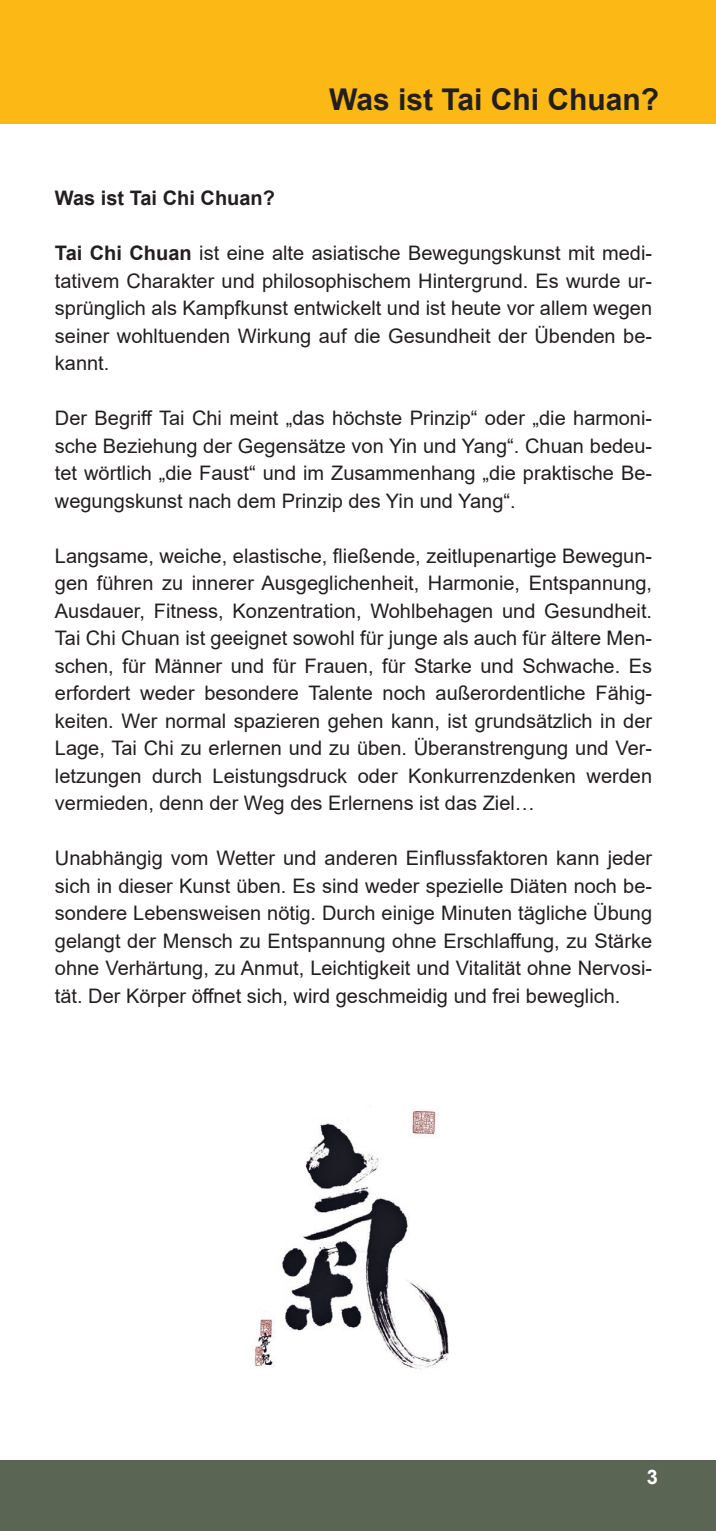
<style>
.page{position:relative;width:716px;height:1531px;background:#fff}
.page>*{position:absolute;margin:0;border:0;box-sizing:border-box;transform-origin:0 0}
.t1{font:700 30px "Arial";color:#231f20}
.t2{font:20px/27.5px "Arial";color:#231f20;text-align:justify}
.t3{font:700 20px "Arial";color:#231f20}
.t4{font:700 20px "Arial";color:#fff}
.s1{font-weight:700}
</style>
<div class="page">
<div style="left:0;top:0;width:716px;height:123px;background:#fcb814"></div>
<img style="left:254px;top:1109px;width:195px;height:261px">
<div style="left:0;top:1460px;width:716px;height:71px;background:#5b6554"></div>
<p class="t3" style="left:55px;top:184px;width:222px">Was ist Tai Chi Chuan?</p>
<h1 class="t1" style="left:329px;top:78px;width:332px">Was ist Tai Chi Chuan?</h1>
<p class="t2" style="left:55px;top:239px;width:599px"><span class="s1">Tai Chi Chuan</span> ist eine alte asiatische Bewegungskunst mit medi&shy;tativem Charakter und philosophischem Hintergrund. Es wurde ur&shy;sprünglich als Kampfkunst entwickelt und ist heute vor allem wegen seiner wohltuenden Wirkung auf die Gesundheit der Übenden be&shy;kannt.</p>
<p class="t2" style="left:55px;top:404px;width:599px">Der Begriff Tai Chi meint „das höchste Prinzip“ oder „die harmoni&shy;sche Beziehung der Gegensätze von Yin und Yang“. Chuan bedeu&shy;tet wörtlich „die Faust“ und im Zusammenhang „die praktische Be&shy;wegungskunst nach dem Prinzip des Yin und Yang“.</p>
<p class="t2" style="left:55px;top:542px;width:599px">Langsame, weiche, elastische, fließende, zeitlupenartige Bewegun&shy;gen führen zu innerer Ausgeglichenheit, Harmonie, Entspannung, Ausdauer, Fitness, Konzentration, Wohlbehagen und Gesundheit.<br>Tai Chi Chuan ist geeignet sowohl für junge als auch für ältere Men&shy;schen, für Männer und für Frauen, für Starke und Schwache. Es erfordert weder besondere Talente noch außerordentliche Fähig&shy;keiten. Wer normal spazieren gehen kann, ist grundsätzlich in der Lage, Tai Chi zu erlernen und zu üben. Überanstrengung und Ver&shy;letzungen durch Leistungsdruck oder Konkurrenzdenken werden vermieden, denn der Weg des Erlernens ist das Ziel…</p>
<p class="t2" style="left:55px;top:844px;width:599px">Unabhängig vom Wetter und anderen Einflussfaktoren kann jeder sich in dieser Kunst üben. Es sind weder spezielle Diäten noch be&shy;sondere Lebensweisen nötig. Durch einige Minuten tägliche Übung gelangt der Mensch zu Entspannung ohne Erschlaffung, zu Stärke ohne Verhärtung, zu Anmut, Leichtigkeit und Vitalität ohne Nervosi&shy;tät. Der Körper öffnet sich, wird geschmeidig und frei beweglich.</p>
<p class="t4" style="left:647px;top:1462px;width:13px">3</p>
</div>
